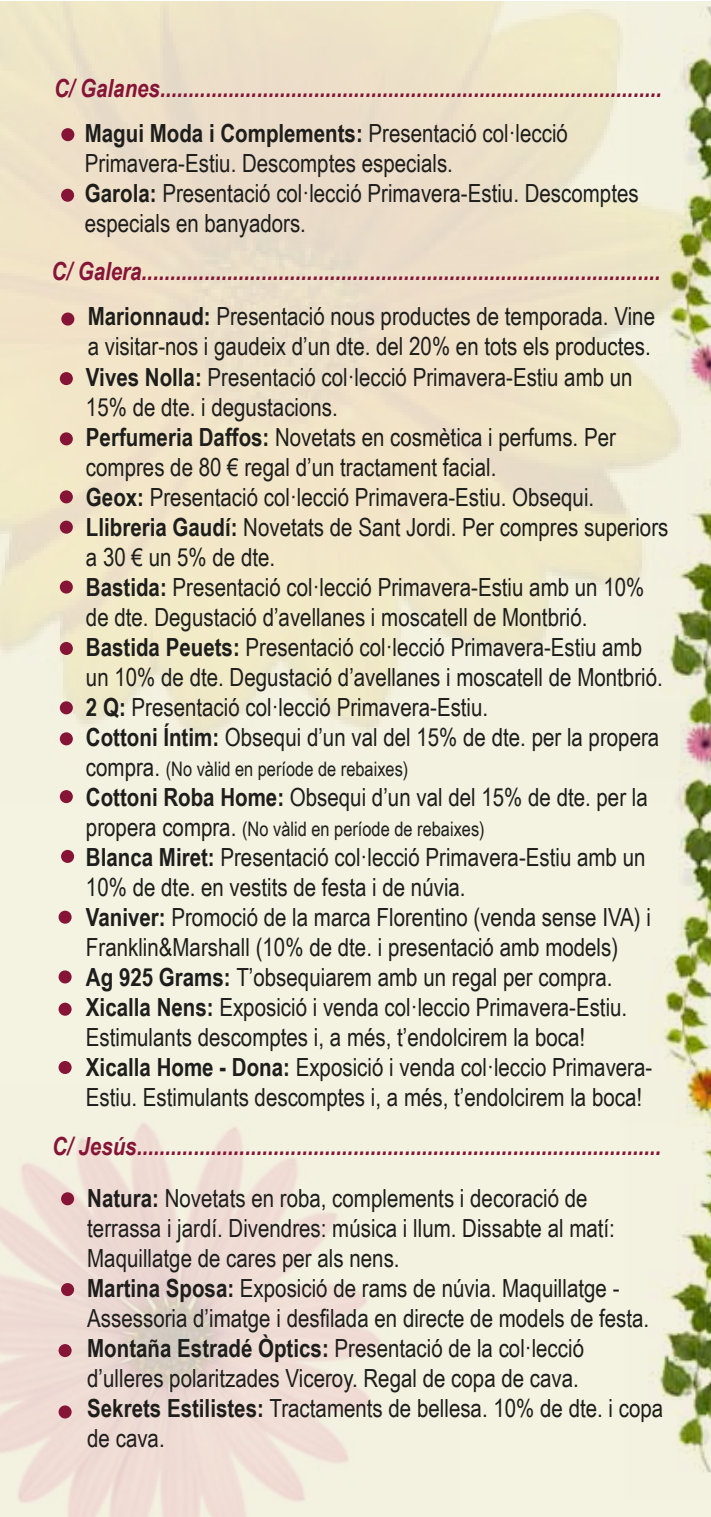
<style>
.page{position:relative;width:711px;height:1517px;background:#fff}
.page>*{position:absolute;margin:0;border:0;box-sizing:border-box;transform-origin:0 0}
.t1{font:25px/30px "Arial Narrow";color:#1d1d1b}
.t2{font:italic 700 25px/44.8px "Arial Narrow";color:#851436;text-align:right}
.t3{font:20px "Arial Narrow";color:#1d1d1b}
.s1{font-weight:700}
.s2{font-style:normal;color:#1d1d1b}
.s3{font-weight:400;font-style:normal;color:#1d1d1b}
.s4{font-size:25px}
</style>
<div class="page">
<div style="left:0;top:2px;width:710px;height:1515px;background:#f4f2e1"></div>
<img style="left:0;top:2px;width:635px;height:802px">
<img style="left:0;top:1123px;width:381px;height:394px">
<div style="left:60px;top:372px;width:13px;height:13px;background:#851436;border-radius:50%"></div>
<div style="left:60px;top:432px;width:13px;height:13px;background:#851436;border-radius:50%"></div>
<div style="left:60px;top:490px;width:13px;height:13px;background:#851436;border-radius:50%"></div>
<div style="left:60px;top:520px;width:13px;height:14px;background:#851436;border-radius:50%"></div>
<div style="left:60px;top:580px;width:13px;height:13px;background:#851436;border-radius:50%"></div>
<div style="left:60px;top:642px;width:13px;height:13px;background:#851436;border-radius:50%"></div>
<div style="left:60px;top:701px;width:13px;height:13px;background:#851436;border-radius:50%"></div>
<div style="left:60px;top:732px;width:13px;height:13px;background:#851436;border-radius:50%"></div>
<div style="left:60px;top:790px;width:13px;height:13px;background:#851436;border-radius:50%"></div>
<div style="left:61px;top:850px;width:13px;height:13px;background:#851436;border-radius:50%"></div>
<div style="left:59px;top:1002px;width:13px;height:13px;background:#851436;border-radius:50%"></div>
<div style="left:59px;top:910px;width:13px;height:13px;background:#851436;border-radius:50%"></div>
<div style="left:59px;top:1061px;width:13px;height:13px;background:#851436;border-radius:50%"></div>
<div style="left:61px;top:1192px;width:13px;height:13px;background:#851436;border-radius:50%"></div>
<div style="left:61px;top:1283px;width:13px;height:13px;background:#851436;border-radius:50%"></div>
<div style="left:59px;top:1344px;width:13px;height:13px;background:#851436;border-radius:50%"></div>
<div style="left:59px;top:1405px;width:13px;height:13px;background:#851436;border-radius:50%"></div>
<div style="left:61px;top:128px;width:13px;height:13px;background:#851436;border-radius:50%"></div>
<div style="left:61px;top:189px;width:13px;height:13px;background:#851436;border-radius:50%"></div>
<div style="left:61px;top:312px;width:13px;height:13px;background:#851436;border-radius:50%"></div>
<div style="left:59px;top:970px;width:13px;height:13px;background:#851436;border-radius:50%"></div>
<img style="left:626px;top:2px;width:84px;height:402px">
<img style="left:635px;top:354px;width:75px;height:345px">
<img style="left:621px;top:699px;width:89px;height:368px">
<img style="left:652px;top:1097px;width:58px;height:376px">
<img style="left:686px;top:1066px;width:24px;height:47px">
<img style="left:685px;top:342px;width:25px;height:44px">
<img style="left:680px;top:723px;width:30px;height:43px">
<p class="t2" style="left:54px;top:65px;width:609px">C/ Galanes........................................................................................</p>
<p class="t1" style="left:85px;top:118px;width:555px"><span class="s1">Magui Moda i Complements:</span> Presentació col·lecció Primavera--Estiu. Descomptes especials.<br><span class="s1">Garola:</span> Presentació col·lecció Primavera--Estiu. Descomptes especials en banyadors.</p>
<p class="t2" style="left:52px;top:248px;width:610px">C/ Galera...........................................................................................<br><span class="s2">Marionnaud:</span> <span class="s3">Presentació nous productes de temporada. Vine</span></p>
<p class="t1" style="left:88px;top:331px;width:564px">a visitar--nos i gaudeix d’un dte. del 20% en tots els productes.</p>
<p class="t1" style="left:86px;top:362px;width:584px"><span class="s1">Vives Nolla:</span> Presentació col·lecció Primavera--Estiu amb un 15% de dte. i degustacions.<br><span class="s1">Perfumeria Daffos:</span> Novetats en cosmètica i perfums. Per compres de 80 € regal d’un tractament facial.<br><span class="s1">Geox:</span> Presentació col·lecció Primavera--Estiu. Obsequi.<br><span class="s1">Llibreria Gaudí:</span> Novetats de Sant Jordi. Per compres superiors a 30 € un 5% de dte.<br><span class="s1">Bastida:</span> Presentació col·lecció Primavera--Estiu amb un 10% de dte. Degustació d’avellanes i moscatell de Montbrió.<br><span class="s1">Bastida Peuets:</span> Presentació col·lecció Primavera--Estiu amb un 10% de dte. Degustació d’avellanes i moscatell de Montbrió.<br><span class="s1">2 Q:</span> Presentació col·lecció Primavera--Estiu.<br><span class="s1">Cottoni Íntim:</span> Obsequi d’un val del 15% de dte. per la propera</p>
<p class="t3" style="left:86px;top:757px;width:324px"><span class="s4">compra.</span> (No vàlid en període de rebaixes)</p>
<p class="t1" style="left:86px;top:782px;width:563px"><span class="s1">Cottoni Roba Home:</span> Obsequi d’un val del 15% de dte. per la</p>
<p class="t3" style="left:86px;top:817px;width:400px"><span class="s4">propera compra.</span> (No vàlid en període de rebaixes)</p>
<p class="t1" style="left:86px;top:842px;width:568px"><span class="s1">Blanca Miret:</span> Presentació col·lecció Primavera--Estiu amb un 10% de dte. en vestits de festa i de núvia.<br><span class="s1">Vaniver:</span> Promoció de la marca Florentino (venda sense IVA) i Franklin&amp;Marshall (10% de dte. i presentació amb models)<br><span class="s1">Ag 925 Grams:</span> T’obsequiarem amb un regal per compra.<br><span class="s1">Xicalla Nens:</span> Exposició i venda col·leccio Primavera--Estiu.<br>Estimulants descomptes i, a més, t’endolcirem la boca!<br><span class="s1">Xicalla Home -- Dona:</span> Exposició i venda col·leccio Primavera-- Estiu. Estimulants descomptes i, a més, t’endolcirem la boca!</p>
<p class="t2" style="left:52px;top:1123px;width:610px">C/ Jesús............................................................................................</p>
<p class="t1" style="left:87px;top:1182px;width:577px"><span class="s1">Natura:</span> Novetats en roba, complements i decoració de terrassa i jardí. Divendres: música i llum. Dissabte al matí:<br>Maquillatge de cares per als nens.<br><span class="s1">Martina Sposa:</span> Exposició de rams de núvia. Maquillatge -- Assessoria d’imatge i desfilada en directe de models de festa.<br><span class="s1">Montaña Estradé Òptics:</span> Presentació de la col·lecció d’ulleres polaritzades Viceroy. Regal de copa de cava.<br><span class="s1">Sekrets Estilistes:</span> Tractaments de bellesa. 10% de dte. i copa de cava.</p>
</div>
